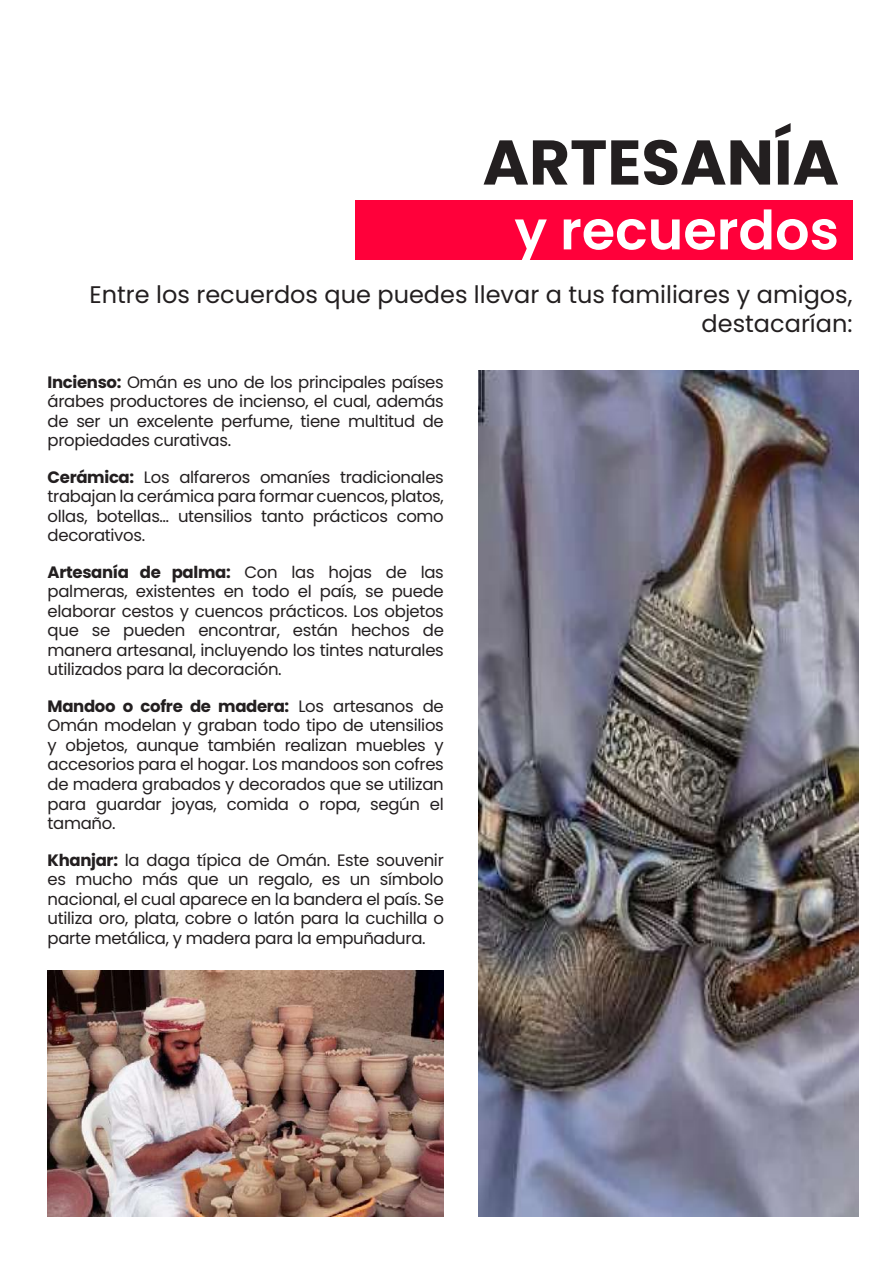
<style>
.page{position:relative;width:893px;height:1263px;background:#fff}
.page>*{position:absolute;margin:0;border:0;box-sizing:border-box;transform-origin:0 0}
.t1{font:700 63px "Poppins";color:#231f20}
.t2{font:600 54px "Poppins";color:#fff}
.t3{font:24px/28.8px "Poppins";color:#231f20;text-align:right}
.t4{font:16.5px/19.5px "Poppins";letter-spacing:-.02em;color:#231f20;text-align:justify}
.s1{font-weight:700}
</style>
<div class="page">
<div style="left:355px;top:201px;width:497px;height:59px;background:#ff003a"></div>
<img style="left:478px;top:371px;width:381px;height:845px">
<img style="left:48px;top:970px;width:396px;height:246px">
<h1 class="t1" style="left:483px;top:126px;width:358px">ARTESANÍA</h1>
<h2 class="t2" style="left:514px;top:199px;width:326px">y recuerdos</h2>
<h3 class="t3" style="left:90px;top:281px;width:764px">Entre los recuerdos que puedes llevar a tus familiares y amigos, destacarían:</h3>
<p class="t4" style="left:48px;top:372px;width:398px"><span class="s1">Incienso:</span> Omán es uno de los principales países árabes productores de incienso, el cual, además de ser un excelente perfume, tiene multitud de propiedades curativas.</p>
<p class="t4" style="left:48px;top:467px;width:398px"><span class="s1">Cerámica:</span> Los alfareros omaníes tradicionales trabajan la cerámica para formar cuencos, platos, ollas, botellas… utensilios tanto prácticos como decorativos.</p>
<p class="t4" style="left:48px;top:562px;width:398px"><span class="s1">Artesanía de palma:</span> Con las hojas de las palmeras, existentes en todo el país, se puede elaborar cestos y cuencos prácticos. Los objetos que se pueden encontrar, están hechos de manera artesanal, incluyendo los tintes naturales utilizados para la decoración.</p>
<p class="t4" style="left:48px;top:696px;width:398px"><span class="s1">Mandoo o cofre de madera:</span> Los artesanos de Omán modelan y graban todo tipo de utensilios y objetos, aunque también realizan muebles y accesorios para el hogar. Los mandoos son cofres de madera grabados y decorados que se utilizan para guardar joyas, comida o ropa, según el tamaño.</p>
<p class="t4" style="left:48px;top:850px;width:398px"><span class="s1">Khanjar:</span> la daga típica de Omán. Este souvenir es mucho más que un regalo, es un símbolo nacional, el cual aparece en la bandera el país. Se utiliza oro, plata, cobre o latón para la cuchilla o parte metálica, y madera para la empuñadura.</p>
</div>
